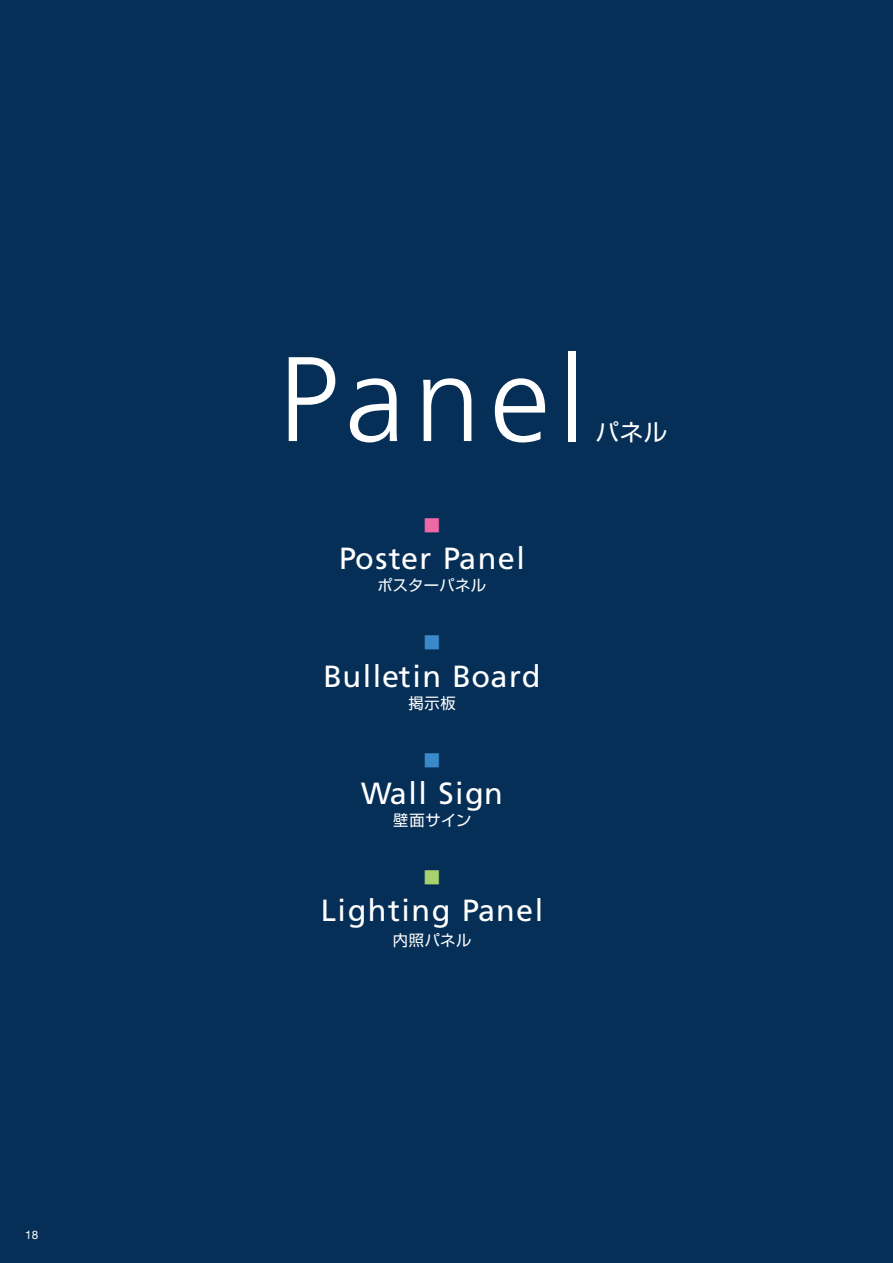
<style>
.page{position:relative;width:893px;height:1263px;background:#062f57}
.page>*{position:absolute;margin:0;border:0;box-sizing:border-box;transform-origin:0 0}
.t1{font:300 120.15px "Frutiger LT Std";letter-spacing:.075em;color:#fff}
.t2{font:30.6px "Frutiger LT Std";letter-spacing:.05em;color:#fff}
.t3{font:30.6px "Frutiger LT Std";letter-spacing:.03em;color:#fff}
.t4{font:23.4px "Shin Go Pro Regular 90 pv RKSJ H";color:#fff}
.t5{font:17.7px "Koz Go Pro Regular 90 pv RKSJ H";color:#3a89c9}
.t6{font:17.7px "Koz Go Pro Regular 90 pv RKSJ H";color:#f067a6}
.t7{font:17.7px "Koz Go Pro Regular 90 pv RKSJ H";color:#a8d26d}
.t8{font:15.3px "Shin Go Pro Regular 90 pv RKSJ H";letter-spacing:.03em;color:#fff}
.t9{font:11.7px "Helvetica Neue";color:#fff}
</style>
<div class="page">
<p class="t9" style="left:25px;top:1228px;width:15px">18</p>
<h1 class="t1" style="left:278px;top:329px;width:309px">Panel</h1>
<p class="t4" style="left:596px;top:423px;width:73px">パネル</p>
<p class="t6" style="left:423px;top:518px;width:19px">■</p>
<p class="t2" style="left:339px;top:544px;width:187px">Poster Panel</p>
<p class="t8" style="left:377px;top:580px;width:110px">ポスターパネル</p>
<p class="t5" style="left:423px;top:636px;width:19px">■</p>
<p class="t3" style="left:324px;top:661px;width:218px">Bulletin Board</p>
<p class="t8" style="left:408px;top:697px;width:49px">掲示板</p>
<p class="t5" style="left:423px;top:753px;width:19px">■</p>
<p class="t2" style="left:361px;top:779px;width:143px">Wall Sign</p>
<p class="t8" style="left:393px;top:814px;width:80px">壁面サイン</p>
<p class="t7" style="left:423px;top:871px;width:19px">■</p>
<p class="t2" style="left:321px;top:896px;width:224px">Lighting Panel</p>
<p class="t8" style="left:393px;top:934px;width:80px">内照パネル</p>
</div>
